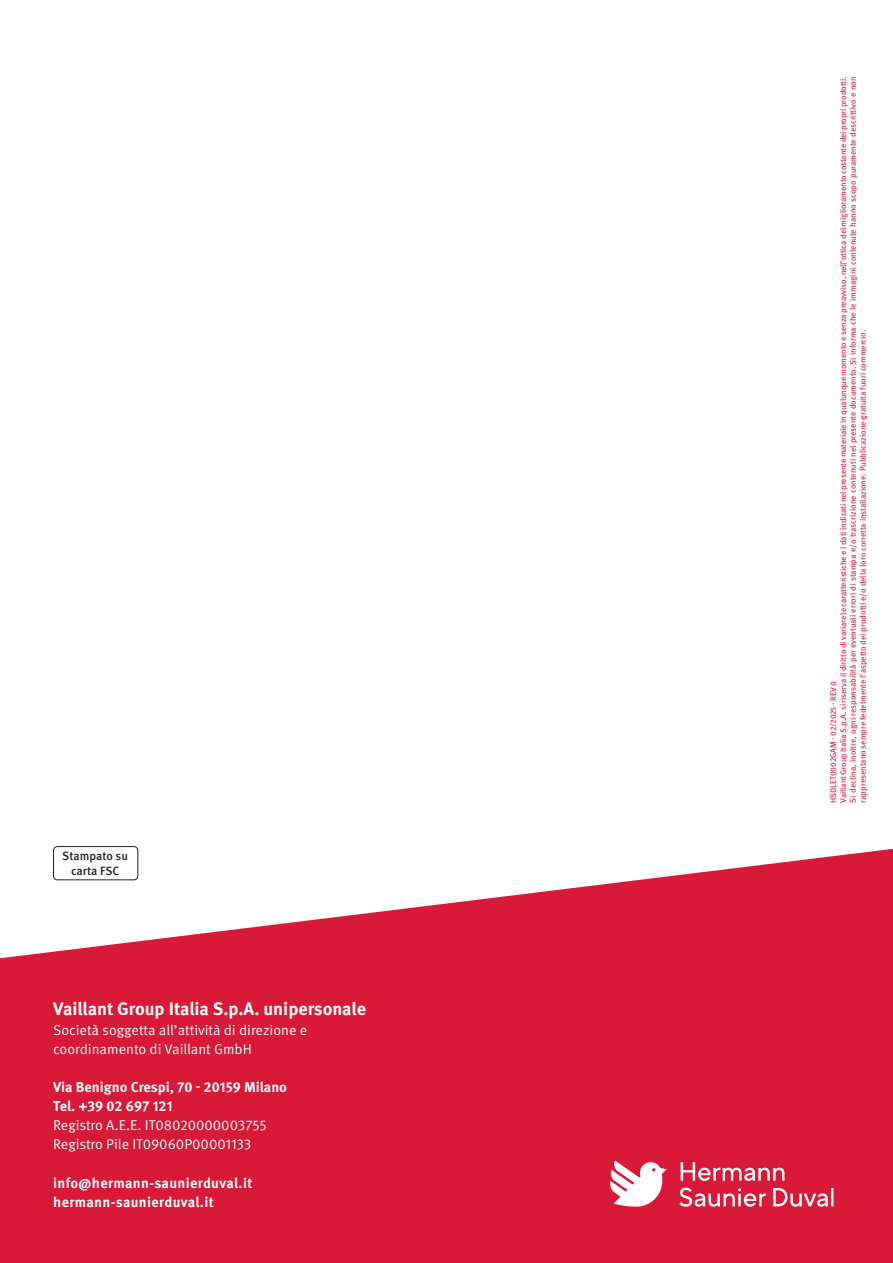
<style>
.page{position:relative;width:893px;height:1263px;background:#fff}
.page>*{position:absolute;margin:0;border:0;box-sizing:border-box;transform-origin:0 0}
.t1{font:700 18px "Meta Pro";color:#fff}
.t2{font:14.25px/19px "Meta Pro Norm";color:#fff}
.t3{font:700 14.25px/19px "Meta Pro";letter-spacing:.015em;color:#fff}
.t4{font:500 12px/14.4px "Meta Pro";color:#231f20;text-align:center}
.t5{font:8.25px/9.9px "Meta Pro";letter-spacing:-.01em;color:#d91938}
</style>
<div class="page">
<svg style="left:0;top:849px;width:893px;height:414px;background:#dd3651"></svg>
<div style="left:54px;top:846px;width:84px;height:34px;background:#fff;border-radius:4px"></div>
<div style="left:53px;top:846px;width:85px;height:34px;border:1px solid #231f20;border-radius:4px"></div>
<svg style="left:610px;top:1160px;width:57px;height:46px"></svg>
<svg style="left:679px;top:1162px;width:154px;height:44px;background:#e04961"></svg>
<h3 class="t4" style="left:62px;top:848px;width:67px">Stampato su carta FSC</h3>
<h1 class="t1" style="left:53px;top:995px;width:314px">Vaillant Group Italia S.p.A. unipersonale</h1>
<h2 class="t2" style="left:53px;top:1019px;width:256px">Società soggetta all’attività di direzione e coordinamento di Vaillant GmbH</h2>
<h2 class="t3" style="left:53px;top:1076px;width:235px">Via Benigno Crespi, 70 - 20159 Milano<br>Tel. +39 02 697 121</h2>
<h2 class="t2" style="left:53px;top:1115px;width:215px">Registro A.E.E. IT08020000003755<br>Registro Pile IT09060P00001133</h2>
<h2 class="t3" style="left:53px;top:1172px;width:201px">info@hermann-saunierduval.it hermann-saunierduval.it</h2>
<p class="t5" style="left:828px;top:803px;width:728px;rotate:-90deg">HSDLET0002GAM - 02/2025 - REV 0<br>Vaillant Group Italia S.p.A. si riserva il diritto di variare le caratteristiche e i dati indicati nel presente materiale in qualunque momento e senza preavviso, nell’ottica del miglioramento costante dei propri prodotti.<br>Si declina, inoltre, ogni responsabilità per eventuali errori di stampa e/o trascrizione contenuti nel presente documento. Si informa che le immagini contenute hanno scopo puramente descrittivo e non rappresentano sempre fedelmente l’aspetto dei prodotti e/o della loro corretta installazione. Pubblicazione gratuita fuori commercio.</p>
</div>
